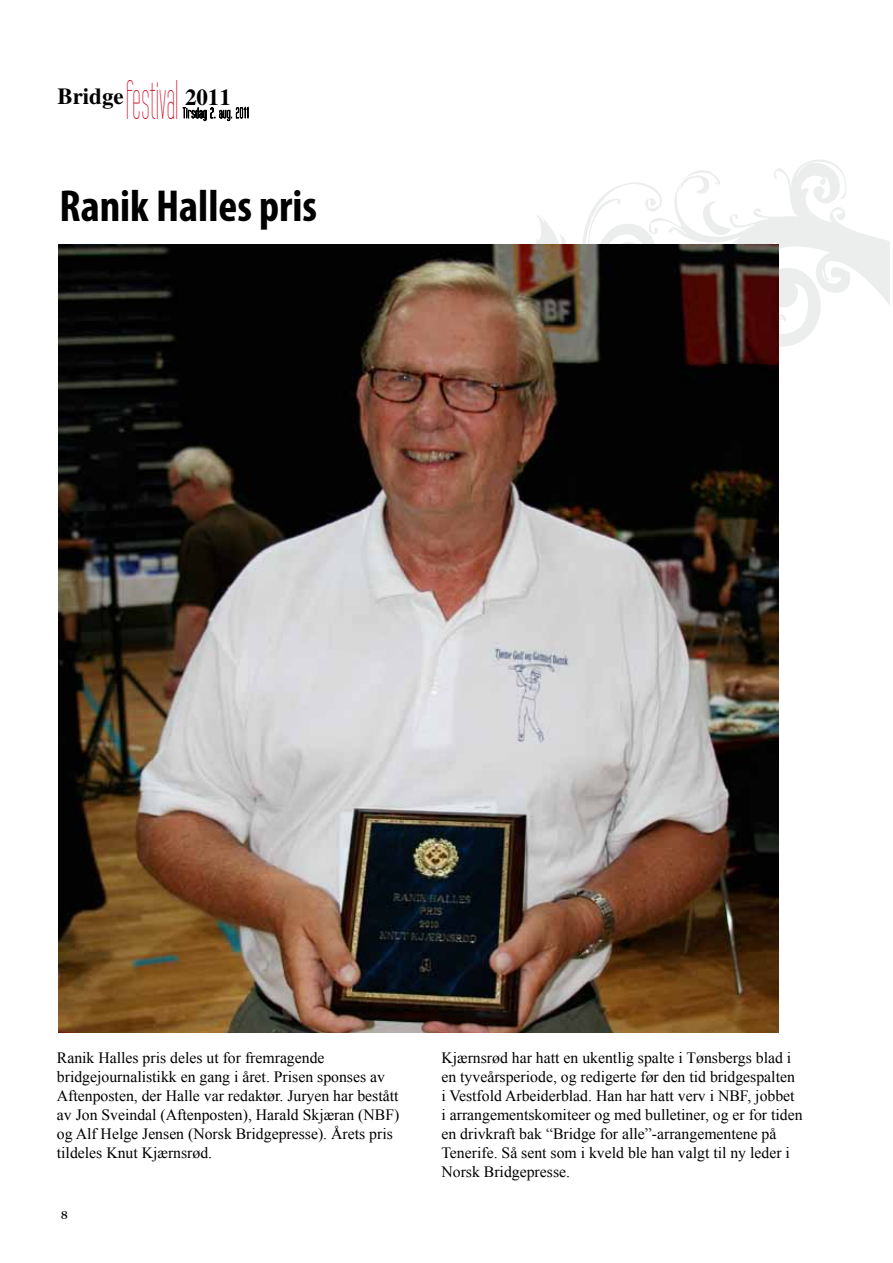
<style>
.page{position:relative;width:893px;height:1263px;background:#fff}
.page>*{position:absolute;margin:0;border:0;box-sizing:border-box;transform-origin:0 0}
.t1{font:56.7px "Tall Films";color:#cf051d;scale:.68 1}
.t2{font:700 condensed 45px "Myriad Pro";color:#000}
.t3{font:700 22.95px "Times";color:#000}
.t4{font:15.75px/18.9px "Times New Roman";color:#000}
.t5{font:12px "Garamond IT Cby BT";color:#000}
</style>
<div class="page">
<svg style="left:422px;top:160px;width:468px;height:255px"></svg>
<svg style="left:183px;top:107px;width:65px;height:14px"></svg>
<img style="left:59px;top:245px;width:719px;height:788px">
<h3 class="t3" style="left:57px;top:82px;width:68px">Bridge</h3>
<h1 class="t1" style="left:126px;top:73px;width:79px">festival</h1>
<h3 class="t3" style="left:185px;top:84px;width:47px">2011</h3>
<h2 class="t2" style="left:60px;top:181px;width:259px">Ranik Halles pris</h2>
<p class="t4" style="left:57px;top:1048px;width:344px">Ranik Halles pris deles ut for fremragende bridgejournalistikk en gang i året. Prisen sponses av Aftenposten, der Halle var redaktør. Juryen har bestått av Jon Sveindal (Aftenposten), Harald Skjæran (NBF) og Alf Helge Jensen (Norsk Bridgepresse). Årets pris tildeles Knut Kjærnsrød.</p>
<p class="t4" style="left:441px;top:1048px;width:363px">Kjærnsrød har hatt en ukentlig spalte i Tønsbergs blad i en tyveårsperiode, og redigerte før den tid bridgespalten i Vestfold Arbeiderblad. Han har hatt verv i NBF, jobbet i arrangementskomiteer og med bulletiner, og er for tiden en drivkraft bak “Bridge for alle”-arrangementene på Tenerife. Så sent som i kveld ble han valgt til ny leder i Norsk Bridgepresse.</p>
<p class="t5" style="left:61px;top:1208px;width:8px">8</p>
</div>
